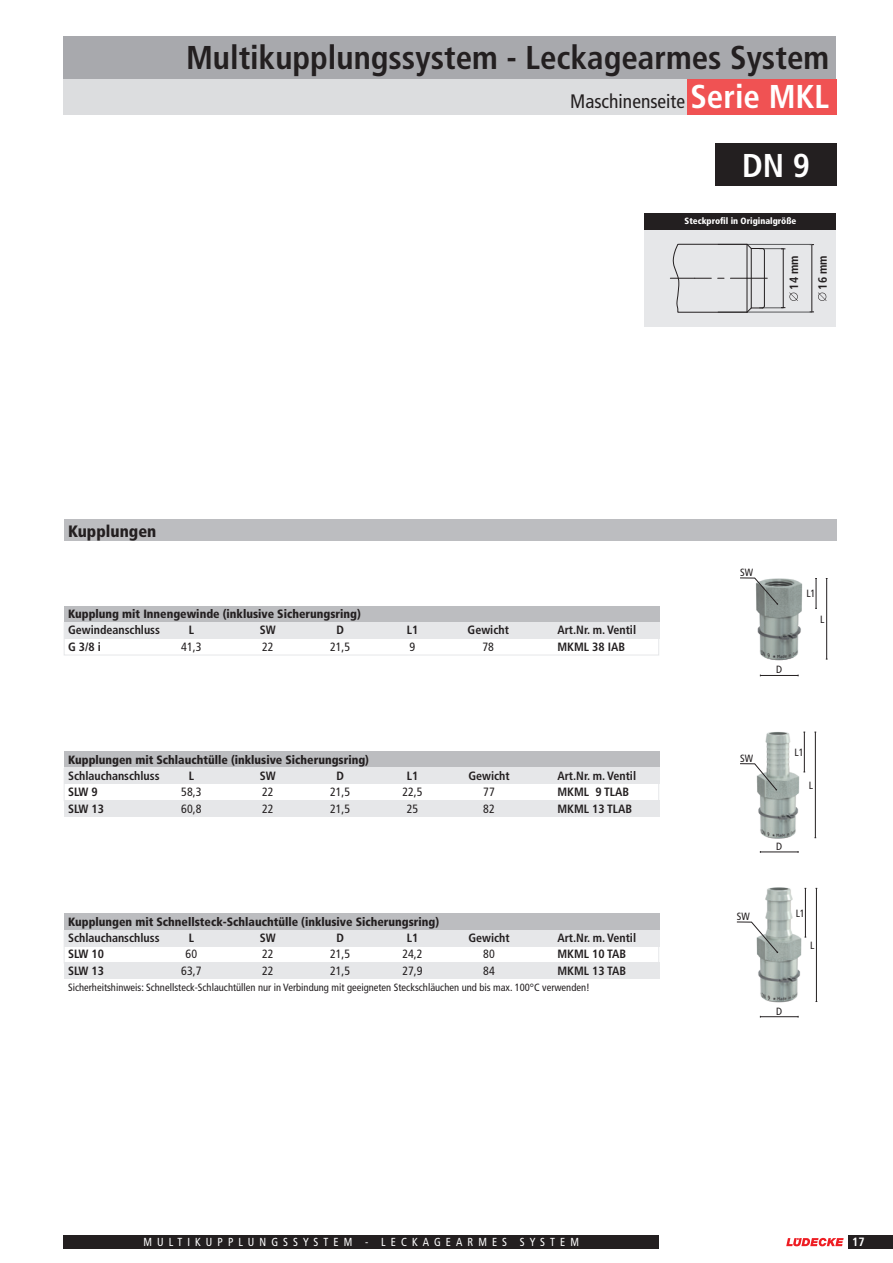
<style>
.page{position:relative;width:893px;height:1263px;background:#fff}
.page>*{position:absolute;margin:0;border:0;box-sizing:border-box;transform-origin:0 0}
.HEADLINE{font:700 condensed 33px "Frutiger LT Std";color:#231f20}
.HEADLINE-2{font:700 condensed 33px "Frutiger LT Std";color:#fff}
.HEADLINE-3{font:condensed 19.5px "Frutiger LT Std";color:#231f20}
.t1{font:900 condensed 16.5px "Frutiger LT Std";color:#231f20}
.t2{font:700 condensed 12px "Frutiger LT Std";color:#231f20}
.t3{font:900 condensed 12px "Frutiger LT Std";color:#231f20}
.t4{font:condensed 12px "Frutiger LT Std";color:#231f20}
.t5{font:700 condensed 12px "Frutiger LT Std";color:#fff}
.ULi{font:condensed 11.7px "Frutiger LT Std";letter-spacing:.46em;color:#fff;scale:.95 1}
.Maßzal_senkrecht{font:condensed 10.5px "Frutiger LT Std";color:#231f20}
.Intro{font:900 condensed 9px "Frutiger LT Std";color:#fff}
.s1{font-weight:700;font-size:33px;color:#fff}
</style>
<div class="page">
<svg style="left:786px;top:1238px;width:58px;height:8px"></svg>
<div style="left:848px;top:1235px;width:45px;height:13px;background:#231f20"></div>
<div style="left:64px;top:914px;width:595px;height:16px;background:#bcbdc0"></div>
<div style="left:64px;top:930px;width:595px;height:16px;background:#e6e7e9"></div>
<div style="left:64px;top:622px;width:595px;height:33px;border:1px solid #e6e7e9"></div>
<div style="left:64px;top:606px;width:595px;height:16px;background:#bcbdc0"></div>
<div style="left:64px;top:622px;width:595px;height:16px;background:#e6e7e9"></div>
<div style="left:64px;top:520px;width:773px;height:21px;background:#bcbdc0"></div>
<div style="left:64px;top:962px;width:595px;height:17px;background:#e6e7e9"></div>
<div style="left:64px;top:752px;width:595px;height:16px;background:#bcbdc0"></div>
<div style="left:64px;top:768px;width:595px;height:16px;background:#e6e7e9"></div>
<div style="left:64px;top:800px;width:595px;height:17px;background:#e6e7e9"></div>
<div style="left:64px;top:1235px;width:595px;height:13px;background:#231f20"></div>
<div style="left:716px;top:143px;width:121px;height:43px;background:#231f20"></div>
<div style="left:645px;top:230px;width:191px;height:96px;background:#e6e7e9"></div>
<div style="left:645px;top:213px;width:191px;height:17px;background:#231f20"></div>
<img style="left:756px;top:578px;width:47px;height:83px">
<img style="left:757px;top:732px;width:43px;height:107px">
<img style="left:757px;top:887px;width:45px;height:116px">
<hr style="left:811px;top:245px;width:1px;height:67px;background:#231f20">
<hr style="left:718px;top:244px;width:94px;height:1px;background:#57585a">
<hr style="left:718px;top:312px;width:94px;height:1px;background:#57585a">
<hr style="left:760px;top:675px;width:38px;height:1px;background:#231f20">
<svg style="left:740px;top:577px;width:38px;height:28px"></svg>
<hr style="left:816px;top:578px;width:1px;height:30px;background:#231f20">
<hr style="left:826px;top:578px;width:1px;height:81px;background:#231f20">
<hr style="left:760px;top:852px;width:38px;height:1px;background:#231f20">
<svg style="left:740px;top:763px;width:37px;height:27px"></svg>
<hr style="left:804px;top:732px;width:1px;height:40px;background:#231f20">
<hr style="left:815px;top:732px;width:1px;height:106px;background:#231f20">
<hr style="left:760px;top:1016px;width:38px;height:1px;background:#231f20">
<svg style="left:736px;top:921px;width:42px;height:32px"></svg>
<hr style="left:805px;top:888px;width:1px;height:49px;background:#231f20">
<hr style="left:816px;top:888px;width:1px;height:113px;background:#231f20">
<div style="left:64px;top:36px;width:772px;height:43px;background:#a8a9ad"></div>
<div style="left:64px;top:79px;width:623px;height:35px;background:#dcdddf"></div>
<div style="left:687px;top:79px;width:149px;height:35px;background:#f05253"></div>
<svg style="left:818px;top:292px;width:9px;height:9px"></svg>
<svg style="left:670px;top:243px;width:128px;height:70px"></svg>
<p class="HEADLINE" style="left:186px;top:38px;width:645px">Multikupplungssystem - Leckagearmes System</p>
<p class="HEADLINE-3" style="left:570px;top:90px;width:260px">Maschinenseite <span class="s1">Serie MKL</span></p>
<p class="HEADLINE-2" style="left:742px;top:146px;width:69px">DN 9</p>
<p class="Intro" style="left:684px;top:216px;width:113px">Steckprofil in Originalgröße</p>
<p class="t2" style="left:787px;top:290px;width:36px;rotate:-90deg">14 mm</p>
<p class="t2" style="left:816px;top:290px;width:36px;rotate:-90deg">16 mm</p>
<p class="t1" style="left:68px;top:521px;width:90px">Kupplungen</p>
<p class="t3" style="left:68px;top:607px;width:294px">Kupplung mit Innengewinde (inklusive Sicherungsring)</p>
<p class="t2" style="left:68px;top:623px;width:94px">Gewindeanschluss</p>
<p class="t2" style="left:189px;top:623px;width:7px">L</p>
<p class="t2" style="left:260px;top:623px;width:17px">SW</p>
<p class="t2" style="left:336px;top:623px;width:9px">D</p>
<p class="t2" style="left:407px;top:623px;width:13px">L1</p>
<p class="t2" style="left:468px;top:623px;width:43px">Gewicht</p>
<p class="t2" style="left:557px;top:623px;width:80px">Art.Nr. m. Ventil</p>
<p class="t2" style="left:68px;top:639px;width:34px">G 3/8 i</p>
<p class="t4" style="left:181px;top:639px;width:22px">41,3</p>
<p class="t4" style="left:262px;top:639px;width:13px">22</p>
<p class="t4" style="left:330px;top:639px;width:22px">21,5</p>
<p class="t4" style="left:410px;top:639px;width:7px">9</p>
<p class="t4" style="left:483px;top:639px;width:13px">78</p>
<p class="t2" style="left:557px;top:639px;width:69px">MKML 38 IAB</p>
<p class="t3" style="left:68px;top:753px;width:303px">Kupplungen mit Schlauchtülle (inklusive Sicherungsring)</p>
<p class="t2" style="left:68px;top:769px;width:93px">Schlauchanschluss</p>
<p class="t2" style="left:189px;top:769px;width:7px">L</p>
<p class="t2" style="left:260px;top:769px;width:17px">SW</p>
<p class="t2" style="left:336px;top:769px;width:9px">D</p>
<p class="t2" style="left:407px;top:769px;width:13px">L1</p>
<p class="t2" style="left:468px;top:769px;width:43px">Gewicht</p>
<p class="t2" style="left:557px;top:769px;width:80px">Art.Nr. m. Ventil</p>
<p class="t2" style="left:68px;top:785px;width:31px">SLW 9</p>
<p class="t4" style="left:181px;top:785px;width:22px">58,3</p>
<p class="t4" style="left:262px;top:785px;width:13px">22</p>
<p class="t4" style="left:330px;top:785px;width:22px">21,5</p>
<p class="t4" style="left:402px;top:785px;width:22px">22,5</p>
<p class="t4" style="left:483px;top:785px;width:13px">77</p>
<p class="t2" style="left:557px;top:785px;width:73px">MKML 9 TLAB</p>
<p class="t2" style="left:68px;top:801px;width:38px">SLW 13</p>
<p class="t4" style="left:181px;top:801px;width:22px">60,8</p>
<p class="t4" style="left:262px;top:801px;width:13px">22</p>
<p class="t4" style="left:330px;top:801px;width:22px">21,5</p>
<p class="t4" style="left:407px;top:801px;width:13px">25</p>
<p class="t4" style="left:483px;top:801px;width:13px">82</p>
<p class="t2" style="left:557px;top:801px;width:76px">MKML 13 TLAB</p>
<p class="t3" style="left:68px;top:915px;width:373px">Kupplungen mit Schnellsteck-Schlauchtülle (inklusive Sicherungsring)</p>
<p class="t2" style="left:68px;top:931px;width:93px">Schlauchanschluss</p>
<p class="t2" style="left:189px;top:931px;width:7px">L</p>
<p class="t2" style="left:260px;top:931px;width:17px">SW</p>
<p class="t2" style="left:336px;top:931px;width:9px">D</p>
<p class="t2" style="left:407px;top:931px;width:13px">L1</p>
<p class="t2" style="left:468px;top:931px;width:43px">Gewicht</p>
<p class="t2" style="left:557px;top:931px;width:80px">Art.Nr. m. Ventil</p>
<p class="t2" style="left:68px;top:947px;width:38px">SLW 10</p>
<p class="t4" style="left:186px;top:947px;width:13px">60</p>
<p class="t4" style="left:262px;top:947px;width:13px">22</p>
<p class="t4" style="left:330px;top:947px;width:22px">21,5</p>
<p class="t4" style="left:402px;top:947px;width:22px">24,2</p>
<p class="t4" style="left:483px;top:947px;width:13px">80</p>
<p class="t2" style="left:557px;top:947px;width:70px">MKML 10 TAB</p>
<p class="t2" style="left:68px;top:963px;width:38px">SLW 13</p>
<p class="t4" style="left:181px;top:963px;width:22px">63,7</p>
<p class="t4" style="left:262px;top:963px;width:13px">22</p>
<p class="t4" style="left:330px;top:963px;width:22px">21,5</p>
<p class="t4" style="left:402px;top:963px;width:22px">27,9</p>
<p class="t4" style="left:483px;top:963px;width:13px">84</p>
<p class="t2" style="left:557px;top:963px;width:70px">MKML 13 TAB</p>
<p class="Maßzal_senkrecht" style="left:68px;top:981px;width:523px">Sicherheitshinweis: Schnellsteck-Schlauchtüllen nur in Verbindung mit geeigneten Steckschläuchen und bis max. 100°C verwenden!</p>
<p class="ULi" style="left:143px;top:1235px;width:460px">MULTIKUPPLUNGSSYSTEM - LECKAGEARMES SYSTEM</p>
<p class="Maßzal_senkrecht" style="left:740px;top:566px;width:15px">SW</p>
<p class="Maßzal_senkrecht" style="left:776px;top:663px;width:8px">D</p>
<p class="Maßzal_senkrecht" style="left:806px;top:588px;width:11px">L1</p>
<p class="Maßzal_senkrecht" style="left:820px;top:613px;width:6px">L</p>
<p class="Maßzal_senkrecht" style="left:740px;top:752px;width:15px">SW</p>
<p class="Maßzal_senkrecht" style="left:795px;top:746px;width:11px">L1</p>
<p class="Maßzal_senkrecht" style="left:809px;top:779px;width:6px">L</p>
<p class="Maßzal_senkrecht" style="left:776px;top:840px;width:8px">D</p>
<p class="Maßzal_senkrecht" style="left:737px;top:910px;width:15px">SW</p>
<p class="Maßzal_senkrecht" style="left:796px;top:907px;width:11px">L1</p>
<p class="Maßzal_senkrecht" style="left:776px;top:1005px;width:8px">D</p>
<p class="Maßzal_senkrecht" style="left:810px;top:939px;width:6px">L</p>
<p class="t5" style="left:852px;top:1235px;width:14px">17</p>
</div>
